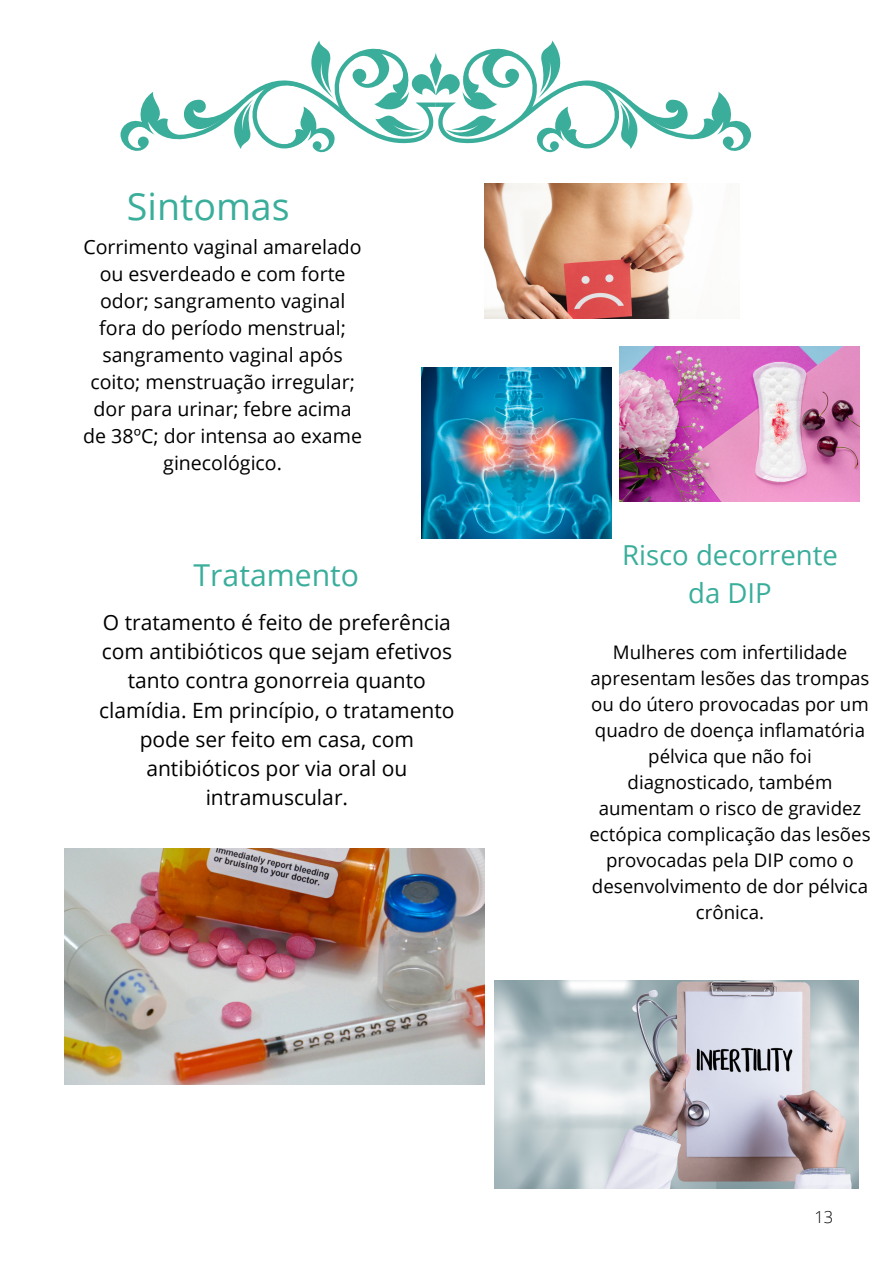
<style>
.page{position:relative;width:894px;height:1264px;background:#fff}
.page>*{position:absolute;margin:0;border:0;box-sizing:border-box;transform-origin:0 0}
.t1{font:37.5px "Open Sans";color:#3aae9b}
.t2{font:30.15px "Open Sans";color:#3aae9b}
.t3{font:27.45px/38.2px "Open Sans";color:#3aae9b;text-align:center}
.t4{font:21px/29.2px "Open Sans";color:#000;text-align:center}
.t5{font:19.65px/27px "Open Sans";color:#000;text-align:center}
.t6{font:18.75px/26px "Open Sans";color:#000;text-align:center}
.t7{font:300 16.5px "Open Sans";color:#000}
</style>
<div class="page">
<svg style="left:120px;top:40px;width:631px;height:113px"></svg>
<img style="left:484px;top:183px;width:209px;height:135px">
<img style="left:619px;top:346px;width:239px;height:155px">
<img style="left:421px;top:367px;width:190px;height:171px">
<img style="left:64px;top:848px;width:420px;height:236px">
<img style="left:494px;top:980px;width:364px;height:208px">
<h1 class="t1" style="left:127px;top:180px;width:164px">Sintomas</h1>
<p class="t5" style="left:83px;top:233px;width:280px">Corrimento vaginal amarelado ou esverdeado e com forte odor; sangramento vaginal fora do período menstrual; sangramento vaginal após coito; menstruação irregular; dor para urinar; febre acima de 38ºC; dor intensa ao exame ginecológico.</p>
<h2 class="t2" style="left:193px;top:553px;width:167px">Tratamento</h2>
<p class="t4" style="left:99px;top:607px;width:357px">O tratamento é feito de preferência com antibióticos que sejam efetivos tanto contra gonorreia quanto clamídia. Em princípio, o tratamento pode ser feito em casa, com antibióticos por via oral ou intramuscular.</p>
<h3 class="t3" style="left:622px;top:535px;width:217px">Risco decorrente da DIP</h3>
<p class="t6" style="left:589px;top:639px;width:282px">Mulheres com infertilidade apresentam lesões das trompas ou do útero provocadas por um quadro de doença inflamatória pélvica que não foi diagnosticado, também aumentam o risco de gravidez ectópica complicação das lesões provocadas pela DIP como o desenvolvimento de dor pélvica crônica.</p>
<p class="t7" style="left:814px;top:1205px;width:20px">13</p>
</div>
